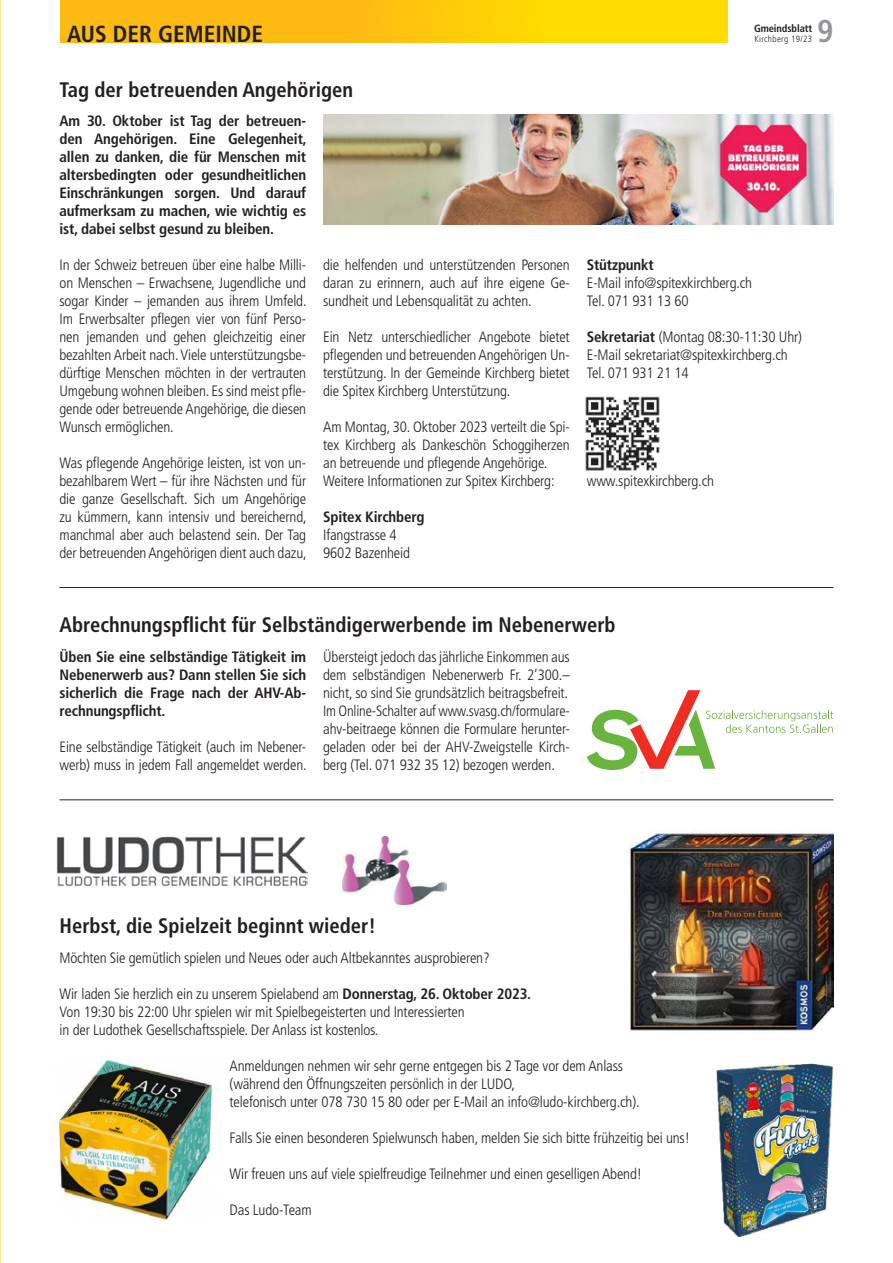
<style>
.page{position:relative;width:893px;height:1263px;background:#fff}
.page>*{position:absolute;margin:0;border:0;box-sizing:border-box;transform-origin:0 0}
.t1{font:700 condensed 31.5px "Frutiger LT Std";color:#939598}
.t2{font:700 condensed 23.25px "Frutiger LT Std";color:#231f20}
.t3{font:700 condensed 21px "Frutiger LT Std";color:#231f20}
.t4{font:300 condensed 15px/18px "Frutiger LT Std";letter-spacing:-.01em;color:#231f20}
.t5{font:700 condensed 15px/18px "Frutiger LT Std";letter-spacing:-.01em;color:#231f20;text-align:justify}
.t6{font:700 condensed 10.5px "Frutiger LT Std";letter-spacing:-.01em;color:#231f20}
.t7{font:300 condensed 9px "Frutiger LT Std";letter-spacing:.04em;color:#231f20}
.s1{font-weight:700}
</style>
<div class="page">
<div style="left:61px;top:0;width:666px;height:42px;background:linear-gradient(to right,#fbb018,#ffe000)"></div>
<img style="left:323px;top:115px;width:510px;height:110px">
<img style="left:585px;top:396px;width:75px;height:75px">
<hr style="left:60px;top:587px;width:773px;height:1px;background:#231f20">
<hr style="left:60px;top:799px;width:773px;height:1px;background:#231f20">
<svg style="left:587px;top:690px;width:246px;height:80px"></svg>
<img style="left:56px;top:837px;width:251px;height:49px">
<img style="left:342px;top:837px;width:104px;height:67px">
<img style="left:630px;top:829px;width:203px;height:204px">
<img style="left:58px;top:1060px;width:155px;height:160px">
<img style="left:716px;top:1063px;width:117px;height:175px">
<h1 class="t1" style="left:817px;top:13px;width:18px">9</h1>
<p class="t6" style="left:754px;top:22px;width:60px">Gmeindsblatt</p>
<h2 class="t2" style="left:67px;top:21px;width:197px">AUS DER GEMEINDE</h2>
<p class="t7" style="left:754px;top:34px;width:59px">Kirchberg 19/23</p>
<h3 class="t3" style="left:60px;top:77px;width:295px">Tag der betreuenden Angehörigen</h3>
<p class="t5" style="left:60px;top:112px;width:249px">Am 30. Oktober ist Tag der betreuen&shy;den Angehörigen. Eine Gelegenheit, allen zu danken, die für Menschen mit altersbedingten oder gesundheitlichen Einschränkungen sorgen. Und darauf aufmerksam zu machen, wie wichtig es ist, dabei selbst gesund zu bleiben.</p>
<p class="t4" style="left:60px;top:256px;width:249px;text-align:justify">In der Schweiz betreuen über eine halbe Milli&shy;on Menschen – Erwachsene, Jugendliche und sogar Kinder – jemanden aus ihrem Umfeld.<br>Im Erwerbsalter pflegen vier von fünf Perso&shy;nen jemanden und gehen gleichzeitig einer bezahlten Arbeit nach. Viele unterstützungsbe&shy;dürftige Menschen möchten in der vertrauten Umgebung wohnen bleiben. Es sind meist pfle&shy;gende oder betreuende Angehörige, die diesen Wunsch ermöglichen.</p>
<p class="t4" style="left:60px;top:454px;width:249px;text-align:justify">Was pflegende Angehörige leisten, ist von un&shy;bezahlbarem Wert – für ihre Nächsten und für die ganze Gesellschaft. Sich um Angehörige zu kümmern, kann intensiv und bereichernd, manchmal aber auch belastend sein. Der Tag der betreuenden Angehörigen dient auch dazu,</p>
<p class="t4" style="left:323px;top:256px;width:248px;text-align:justify">die helfenden und unterstützenden Personen daran zu erinnern, auch auf ihre eigene Ge&shy;sundheit und Lebensqualität zu achten.</p>
<p class="t4" style="left:323px;top:328px;width:248px;text-align:justify">Ein Netz unterschiedlicher Angebote bietet pflegenden und betreuenden Angehörigen Un&shy;terstützung. In der Gemeinde Kirchberg bietet die Spitex Kirchberg Unterstützung.</p>
<p class="t4" style="left:323px;top:418px;width:248px">Am Montag, 30. Oktober 2023 verteilt die Spi&shy;tex Kirchberg als Dankeschön Schoggiherzen an betreuende und pflegende Angehörige.<br>Weitere Informationen zur Spitex Kirchberg:</p>
<p class="t5" style="left:323px;top:508px;width:103px">Spitex Kirchberg</p>
<p class="t4" style="left:323px;top:526px;width:88px">Ifangstrasse 4<br>9602 Bazenheid</p>
<p class="t5" style="left:587px;top:256px;width:69px">Stützpunkt</p>
<p class="t4" style="left:587px;top:274px;width:167px">E-Mail info@spitexkirchberg.ch<br>Tel. 071 931 13 60</p>
<p class="t4" style="left:587px;top:328px;width:217px"><span class="s1">Sekretariat</span> (Montag 08:30-11:30 Uhr)<br>E-Mail sekretariat@spitexkirchberg.ch<br>Tel. 071 931 21 14</p>
<p class="t4" style="left:587px;top:472px;width:129px">www.spitexkirchberg.ch</p>
<h3 class="t3" style="left:60px;top:613px;width:558px">Abrechnungspflicht für Selbständigerwerbende im Nebenerwerb</h3>
<p class="t5" style="left:60px;top:648px;width:248px">Üben Sie eine selbständige Tätigkeit im Nebenerwerb aus? Dann stellen Sie sich sicherlich die Frage nach der AHV-Ab&shy;rechnungspflicht.</p>
<p class="t4" style="left:60px;top:738px;width:249px">Eine selbständige Tätigkeit (auch im Nebener&shy;werb) muss in jedem Fall angemeldet werden.</p>
<p class="t4" style="left:323px;top:648px;width:248px;text-align:justify">Übersteigt jedoch das jährliche Einkommen aus dem selbständigen Nebenerwerb Fr. 2’300.– nicht, so sind Sie grundsätzlich beitragsbefreit.<br>Im Online-Schalter auf www.svasg.ch/formulare&shy;ahv-beitraege können die Formulare herunter&shy;geladen oder bei der AHV-Zweigstelle Kirch&shy;berg (Tel. 071 932 35 12) bezogen werden.</p>
<h3 class="t3" style="left:60px;top:913px;width:318px">Herbst, die Spielzeit beginnt wieder!</h3>
<p class="t4" style="left:60px;top:949px;width:432px">Möchten Sie gemütlich spielen und Neues oder auch Altbekanntes ausprobieren?</p>
<p class="t4" style="left:60px;top:985px;width:473px">Wir laden Sie herzlich ein zu unserem Spielabend am <span class="s1">Donnerstag, 26. Oktober 2023.<br></span>Von 19:30 bis 22:00 Uhr spielen wir mit Spielbegeisterten und Interessierten<br>in der Ludothek Gesellschaftsspiele. Der Anlass ist kostenlos.</p>
<p class="t4" style="left:230px;top:1057px;width:412px">Anmeldungen nehmen wir sehr gerne entgegen bis 2 Tage vor dem Anlass (während den Öffnungszeiten persönlich in der LUDO,<br>telefonisch unter 078 730 15 80 oder per E-Mail an info@ludo-kirchberg.ch).</p>
<p class="t4" style="left:230px;top:1129px;width:462px">Falls Sie einen besonderen Spielwunsch haben, melden Sie sich bitte frühzeitig bei uns!</p>
<p class="t4" style="left:230px;top:1165px;width:414px">Wir freuen uns auf viele spielfreudige Teilnehmer und einen geselligen Abend!</p>
<p class="t4" style="left:230px;top:1201px;width:84px">Das Ludo-Team</p>
</div>
